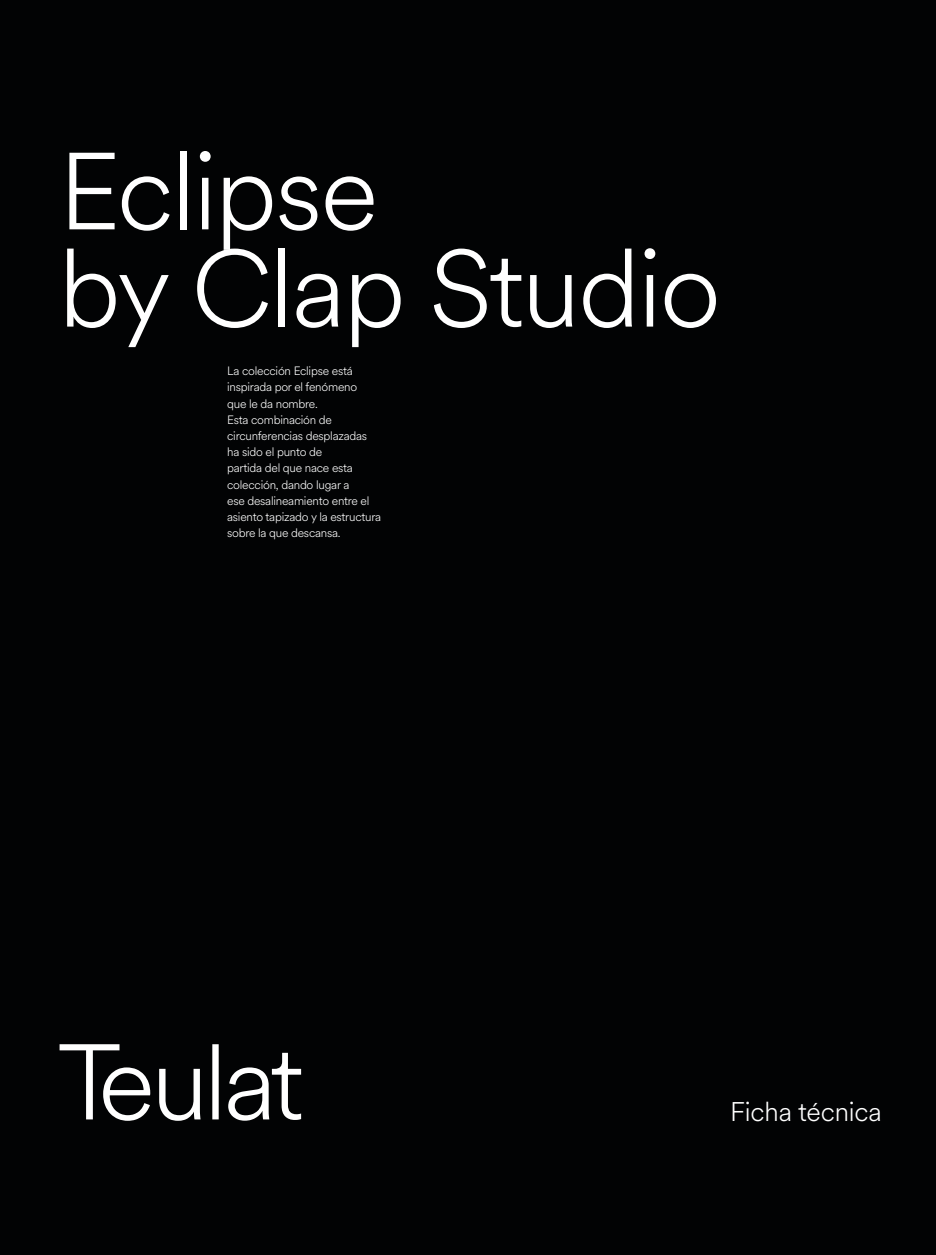
<style>
.page{position:relative;width:936px;height:1255px;background:#fff}
.page>*{position:absolute;margin:0;border:0;box-sizing:border-box;transform-origin:0 0}
.t1{font:300 108px "Circular XX";letter-spacing:-.02em;color:#fff}
.t2{font:300 26.7px "Circular XX";letter-spacing:-.005em;color:#fff}
.Cotas_Eric_Horizontal{font:300 12px/16.2px "Circular XX";letter-spacing:-.02em;color:#fff}
</style>
<div class="page">
<div style="left:0;top:0;width:935px;height:1254px;background:#020304"></div>
<svg style="left:60px;top:1044px;width:241px;height:76px"></svg>
<p class="t1" style="left:58px;top:119px;width:321px">Eclipse</p>
<p class="t1" style="left:58px;top:216px;width:664px">by Clap Studio</p>
<p class="Cotas_Eric_Horizontal" style="left:227px;top:362px;width:155px">La colección Eclipse está inspirada por el fenómeno<br>que le da nombre.<br>Esta combinación de circunferencias desplazadas ha sido el punto de<br>partida del que nace esta colección, dando lugar a<br>ese desalineamiento entre el asiento tapizado y la estructura sobre la que descansa.</p>
<p class="t2" style="left:730px;top:1093px;width:153px">Ficha técnica</p>
</div>
